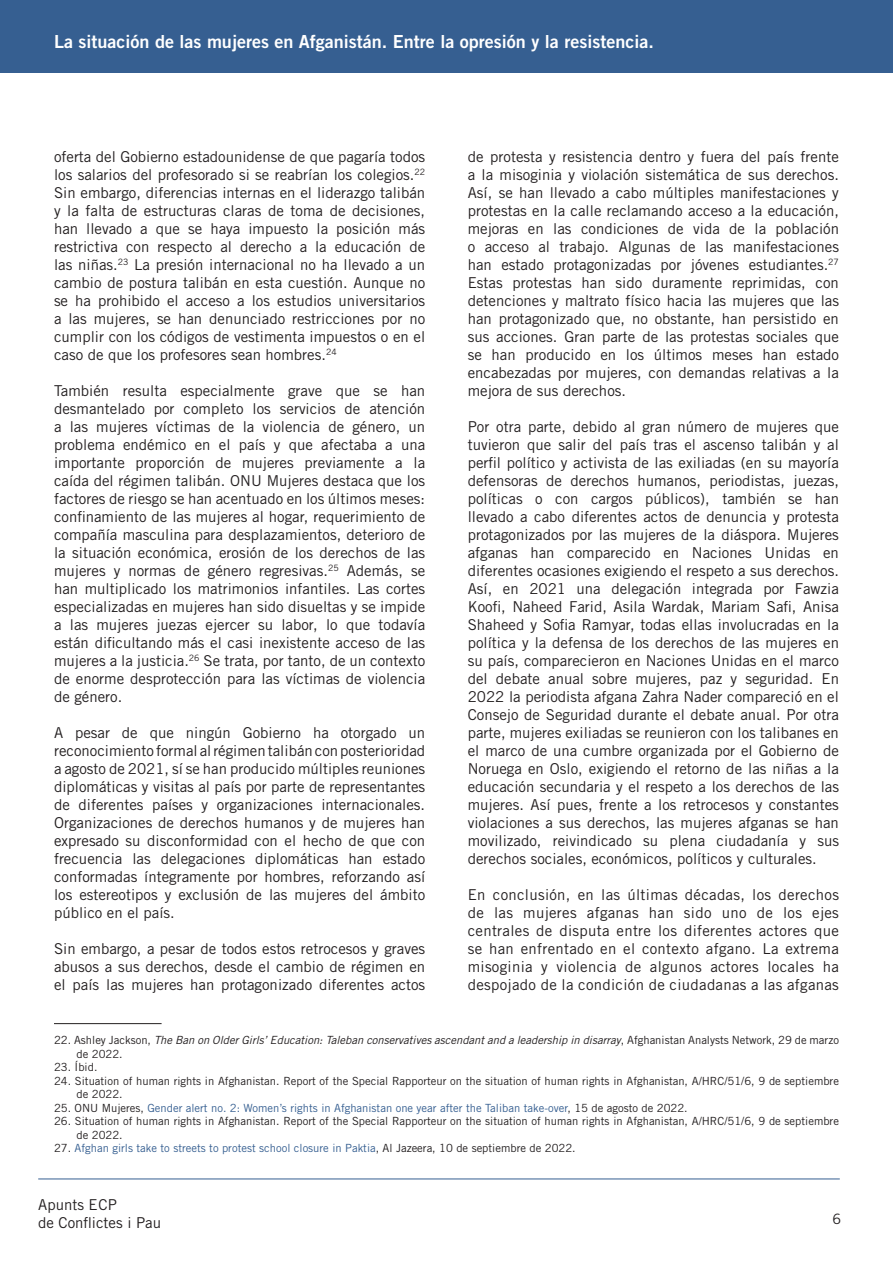
<style>
.page{position:relative;width:893px;height:1263px;background:#fff}
.page>*{position:absolute;margin:0;border:0;box-sizing:border-box;transform-origin:0 0}
.t1{font:18px "Trade Gothic LT Std Bd 2";color:#fff}
.t2{font:15px/18px "Trade Gothic LT Std";color:#231f20;text-align:justify}
.t3{font:14.25px "Trade Gothic LT Std";color:#231f20}
.t4{font:11.25px/13.5px "Trade Gothic LT Std";color:#231f20}
.t5{font:11.25px "Trade Gothic LT Std";color:#365f91}
.t6{font:italic 11.25px/13.5px "Trade Gothic LT Std";color:#231f20}
.s1{font-style:normal}
.s2{color:#231f20}
</style>
<div class="page">
<hr style="left:38px;top:1178px;width:802px;height:1px;background:#365f91">
<hr style="left:54px;top:1023px;width:108px;height:1px;background:#231f20">
<div style="left:0;top:0;width:893px;height:72px;background:#365f91"></div>
<p class="t1" style="left:54px;top:30px;width:601px">La situación de las mujeres en Afganistán. Entre la opresión y la resistencia.</p>
<p class="t2" style="left:54px;top:147px;width:373px">oferta del Gobierno estadounidense de que pagaría todos los salarios del profesorado si se reabrían los colegios.<sup>22<br></sup>Sin embargo, diferencias internas en el liderazgo talibán y la falta de estructuras claras de toma de decisiones, han llevado a que se haya impuesto la posición más restrictiva con respecto al derecho a la educación de las niñas.<sup>23</sup> La presión internacional no ha llevado a un cambio de postura talibán en esta cuestión. Aunque no se ha prohibido el acceso a los estudios universitarios a las mujeres, se han denunciado restricciones por no cumplir con los códigos de vestimenta impuestos o en el caso de que los profesores sean hombres.<sup>24</sup></p>
<p class="t2" style="left:54px;top:381px;width:373px">También resulta especialmente grave que se han desmantelado por completo los servicios de atención a las mujeres víctimas de la violencia de género, un problema endémico en el país y que afectaba a una importante proporción de mujeres previamente a la caída del régimen talibán. ONU Mujeres destaca que los factores de riesgo se han acentuado en los últimos meses: confinamiento de las mujeres al hogar, requerimiento de compañía masculina para desplazamientos, deterioro de la situación económica, erosión de los derechos de las mujeres y normas de género regresivas.<sup>25</sup> Además, se han multiplicado los matrimonios infantiles. Las cortes especializadas en mujeres han sido disueltas y se impide a las mujeres juezas ejercer su labor, lo que todavía están dificultando más el casi inexistente acceso de las mujeres a la justicia.<sup>26</sup> Se trata, por tanto, de un contexto de enorme desprotección para las víctimas de violencia de género.</p>
<p class="t2" style="left:54px;top:723px;width:373px">A pesar de que ningún Gobierno ha otorgado un reconocimiento formal al régimen talibán con posterioridad a agosto de 2021, sí se han producido múltiples reuniones diplomáticas y visitas al país por parte de representantes de diferentes países y organizaciones internacionales.<br>Organizaciones de derechos humanos y de mujeres han expresado su disconformidad con el hecho de que con frecuencia las delegaciones diplomáticas han estado conformadas íntegramente por hombres, reforzando así los estereotipos y exclusión de las mujeres del ámbito público en el país.</p>
<p class="t2" style="left:54px;top:939px;width:373px">Sin embargo, a pesar de todos estos retrocesos y graves abusos a sus derechos, desde el cambio de régimen en el país las mujeres han protagonizado diferentes actos</p>
<p class="t2" style="left:468px;top:147px;width:373px">de protesta y resistencia dentro y fuera del país frente a la misoginia y violación sistemática de sus derechos.<br>Así, se han llevado a cabo múltiples manifestaciones y protestas en la calle reclamando acceso a la educación, mejoras en las condiciones de vida de la población o acceso al trabajo. Algunas de las manifestaciones han estado protagonizadas por jóvenes estudiantes.<sup>27<br></sup>Estas protestas han sido duramente reprimidas, con detenciones y maltrato físico hacia las mujeres que las han protagonizado que, no obstante, han persistido en sus acciones. Gran parte de las protestas sociales que se han producido en los últimos meses han estado encabezadas por mujeres, con demandas relativas a la mejora de sus derechos.</p>
<p class="t2" style="left:468px;top:417px;width:373px">Por otra parte, debido al gran número de mujeres que tuvieron que salir del país tras el ascenso talibán y al perfil político y activista de las exiliadas (en su mayoría defensoras de derechos humanos, periodistas, juezas, políticas o con cargos públicos), también se han llevado a cabo diferentes actos de denuncia y protesta protagonizados por las mujeres de la diáspora. Mujeres afganas han comparecido en Naciones Unidas en diferentes ocasiones exigiendo el respeto a sus derechos.<br>Así, en 2021 una delegación integrada por Fawzia Koofi, Naheed Farid, Asila Wardak, Mariam Safi, Anisa Shaheed y Sofia Ramyar, todas ellas involucradas en la política y la defensa de los derechos de las mujeres en su país, comparecieron en Naciones Unidas en el marco del debate anual sobre mujeres, paz y seguridad. En 2022 la periodista afgana Zahra Nader compareció en el Consejo de Seguridad durante el debate anual. Por otra parte, mujeres exiliadas se reunieron con los talibanes en el marco de una cumbre organizada por el Gobierno de Noruega en Oslo, exigiendo el retorno de las niñas a la educación secundaria y el respeto a los derechos de las mujeres. Así pues, frente a los retrocesos y constantes violaciones a sus derechos, las mujeres afganas se han movilizado, reivindicado su plena ciudadanía y sus derechos sociales, económicos, políticos y culturales.</p>
<p class="t2" style="left:468px;top:885px;width:373px">En conclusión, en las últimas décadas, los derechos de las mujeres afganas han sido uno de los ejes centrales de disputa entre los diferentes actores que se han enfrentado en el contexto afgano. La extrema misoginia y violencia de algunos actores locales ha despojado de la condición de ciudadanas a las afganas</p>
<p class="t6" style="left:76px;top:1033px;width:764px;text-indent:-22px"><span class="s1">22. Ashley Jackson,</span> The Ban on Older Girls’ Education: Taleban conservatives ascendant and a leadership in disarray<span class="s1">, Afghanistan Analysts Network, 29 de marzo de 2022.</span></p>
<p class="t4" style="left:54px;top:1060px;width:45px">23. Íbid.</p>
<p class="t4" style="left:76px;top:1074px;width:764px;text-indent:-22px">24. Situation of human rights in Afghanistan. Report of the Special Rapporteur on the situation of human rights in Afghanistan, A/HRC/51/6, 9 de septiembre de 2022.</p>
<p class="t5" style="left:54px;top:1101px;width:635px"><span class="s2">25. ONU Mujeres,</span> Gender alert no. 2: Women’s rights in Afghanistan one year after the Taliban take-over<span class="s2">, 15 de agosto de 2022.</span></p>
<p class="t4" style="left:76px;top:1114px;width:764px;text-indent:-22px">26. Situation of human rights in Afghanistan. Report of the Special Rapporteur on the situation of human rights in Afghanistan, A/HRC/51/6, 9 de septiembre de 2022.</p>
<p class="t5" style="left:54px;top:1141px;width:523px"><span class="s2">27.</span> Afghan girls take to streets to protest school closure in Paktia<span class="s2">, Al Jazeera, 10 de septiembre de 2022.</span></p>
<p class="t2" style="left:38px;top:1195px;width:124px">Apunts ECP<br>de Conflictes i Pau</p>
<p class="t3" style="left:832px;top:1210px;width:10px">6</p>
</div>
